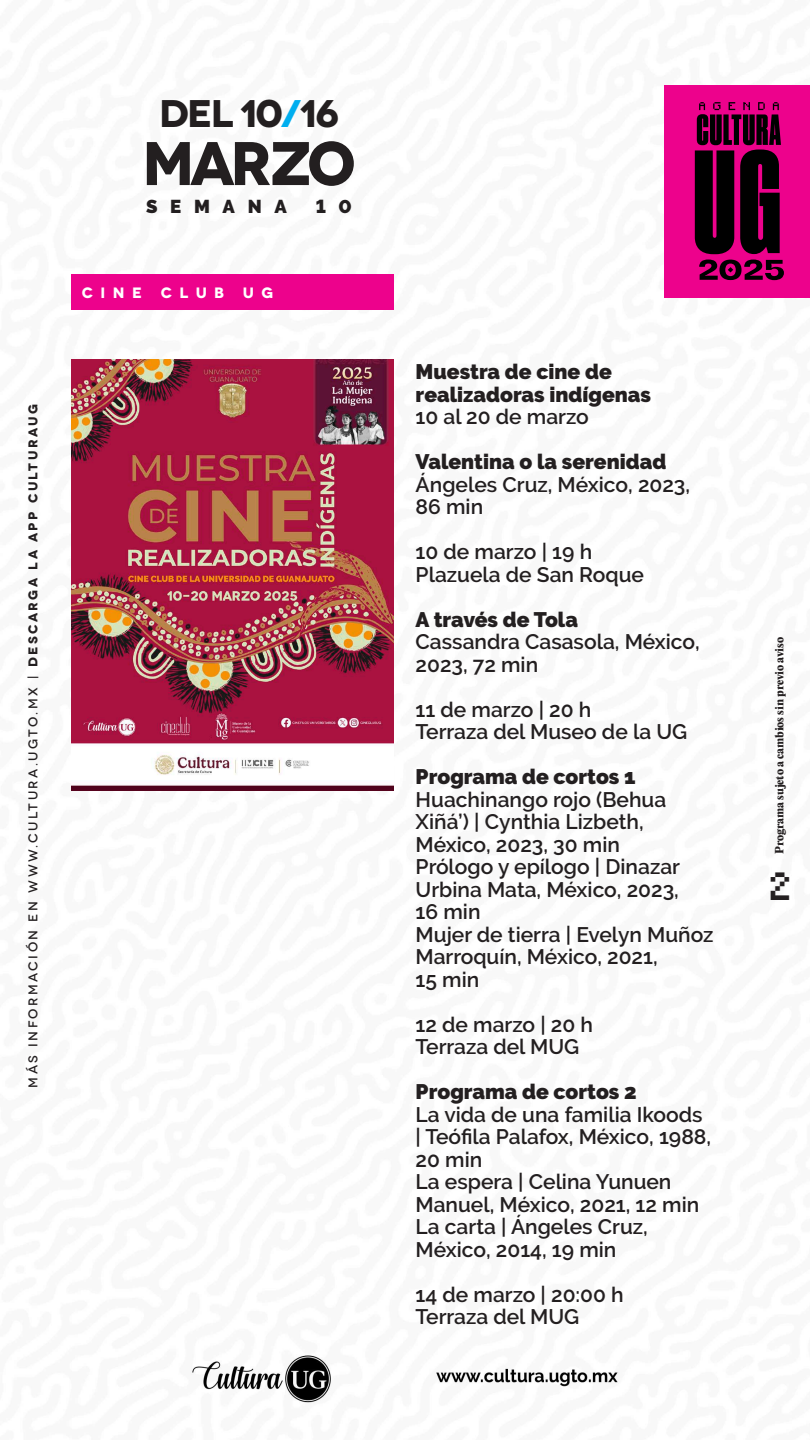
<style>
.page{position:relative;width:810px;height:1440px;background:#fff}
.page>*{position:absolute;margin:0;border:0;box-sizing:border-box;transform-origin:0 0}
.t1{font:700 61.43px "Novecentowide";letter-spacing:-.07em;color:#231f20}
.t2{font:700 38.47px "Novecentowide";letter-spacing:-.05em;color:#231f20}
.t3{font:36.75px "Minecraft";color:#231f20}
.t4{font:600 21px/22.5px "Raleway";color:#231f20}
.t5{font:900 21px/22.5px "Raleway";color:#231f20}
.t6{font:900 18.6px "Raleway";letter-spacing:.68em;color:#231f20}
.t7{font:700 15px "Novecentowide";letter-spacing:.495em;color:#fff}
.t8{font:500 12.75px "Novecentowide";letter-spacing:.19em;color:#231f20}
.t9{font:800 10.5px "PP Editorial New";letter-spacing:-.01em;color:#231f20}
.s1{font-weight:700}
.s2{color:#00aeef}
</style>
<div class="page">
<img style="left:71px;top:274px;width:548px;height:1129px">
<div style="left:664px;top:85px;width:146px;height:213px;background:#ed028c"></div>
<svg style="left:699px;top:260px;width:85px;height:20px"></svg>
<svg style="left:695px;top:102px;width:86px;height:152px"></svg>
<img style="left:71px;top:359px;width:322px;height:432px">
<div style="left:71px;top:275px;width:322px;height:35px;background:#ed028c"></div>
<p class="t8" style="left:25px;top:1087px;width:685px;rotate:-90deg">Más información en www.cultura.ugto.mx | <span class="s1">DESCARGA LA APP CULTURAUG</span></p>
<h2 class="t2" style="left:159px;top:89px;width:181px">DEL 10<span class="s2">/</span>16</h2>
<h1 class="t1" style="left:142px;top:125px;width:215px">MARZO</h1>
<p class="t6" style="left:146px;top:195px;width:142px">SEMANA</p>
<p class="t6" style="left:316px;top:195px;width:38px">1 0</p>
<p class="t7" style="left:82px;top:283px;width:62px">CINE</p>
<p class="t7" style="left:161px;top:283px;width:65px">CLUB</p>
<p class="t7" style="left:243px;top:283px;width:32px">U G</p>
<p class="t5" style="left:416px;top:360px;width:237px">Muestra de cine de realizadoras indígenas</p>
<p class="t4" style="left:416px;top:405px;width:175px">10 al 20 de marzo</p>
<p class="t5" style="left:416px;top:450px;width:252px">Valentina o la serenidad</p>
<p class="t4" style="left:416px;top:473px;width:276px">Ángeles Cruz, México, 2023,<br>86 min</p>
<p class="t4" style="left:416px;top:540px;width:230px">10 de marzo | 19 h<br>Plazuela de San Roque</p>
<p class="t5" style="left:416px;top:608px;width:164px">A través de Tola</p>
<p class="t4" style="left:416px;top:630px;width:286px">Cassandra Casasola, México,<br>2023, 72 min</p>
<p class="t4" style="left:416px;top:698px;width:273px">11 de marzo | 20 h<br>Terraza del Museo de la UG</p>
<p class="t5" style="left:416px;top:765px;width:222px">Programa de cortos 1</p>
<p class="t4" style="left:416px;top:788px;width:299px">Huachinango rojo (Behua<br>Xiñá’) | Cynthia Lizbeth,<br>México, 2023, 30 min<br>Prólogo y epílogo | Dinazar<br>Urbina Mata, México, 2023,<br>16 min<br>Mujer de tierra | Evelyn Muñoz<br>Marroquín, México, 2021,<br>15 min</p>
<p class="t4" style="left:416px;top:1013px;width:179px">12 de marzo | 20 h<br>Terraza del MUG</p>
<p class="t5" style="left:416px;top:1080px;width:223px">Programa de cortos 2</p>
<p class="t4" style="left:416px;top:1103px;width:297px">La vida de una familia Ikoods | Teófila Palafox, México, 1988,<br>20 min<br>La espera | Celina Yunuen<br>Manuel, México, 2021, 12 min<br>La carta | Ángeles Cruz,<br>México, 2014, 19 min</p>
<p class="t4" style="left:416px;top:1283px;width:210px">14 de marzo | 20:00 h<br>Terraza del MUG</p>
<p class="t9" style="left:772px;top:854px;width:219px;rotate:-90deg">Programa sujeto a cambios sin previo aviso</p>
<h3 class="t3" style="left:771px;top:873px;width:22px">2</h3>
</div>
